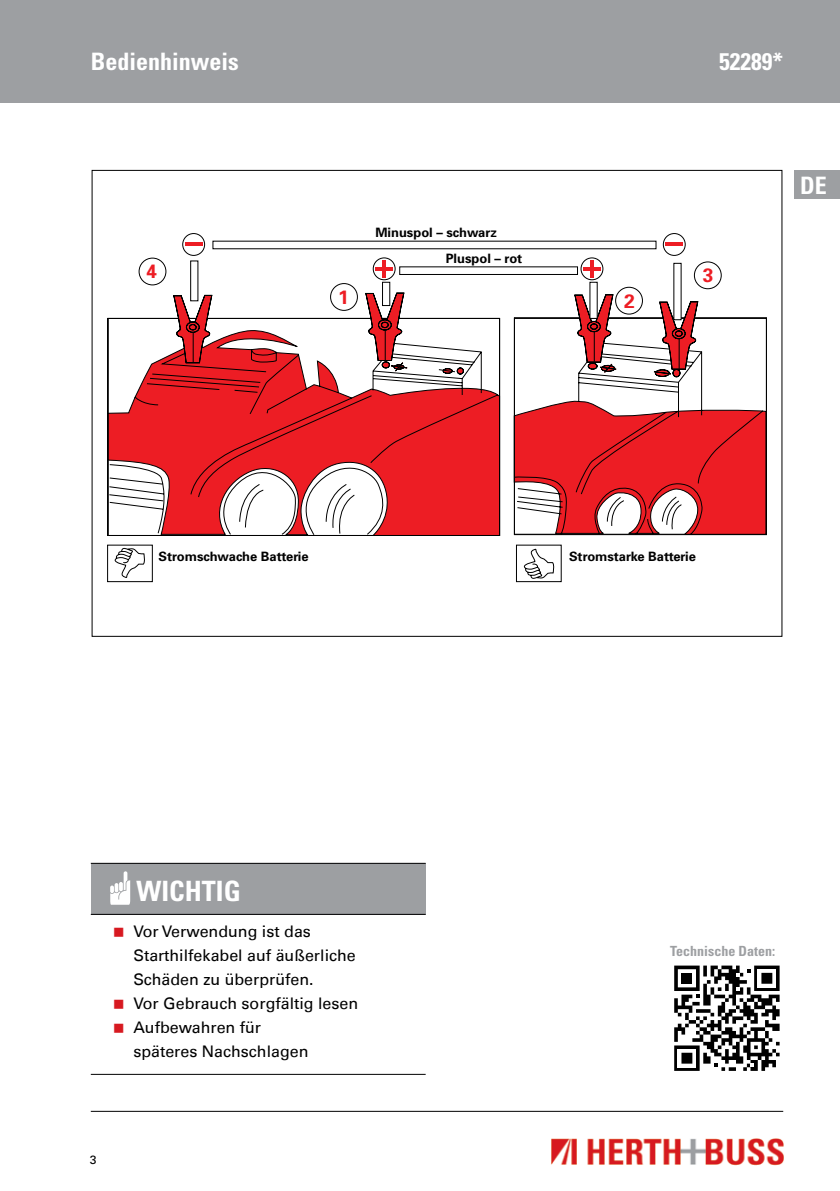
<style>
.page{position:relative;width:840px;height:1191px;background:#fff}
.page>*{position:absolute;margin:0;border:0;box-sizing:border-box;transform-origin:0 0}
.t1{font:700 condensed 28px "Univers";color:#fff}
.t2{font:700 condensed 24px "Univers";color:#fff}
.t3{font:700 19.4px "Univers";color:#ed1d24}
.t4{font:16px/24px "Univers Com 55 Roman";color:#000}
.t5{font:700 condensed 14px "Univers";color:#9d9fa2}
.t6{font:700 13px/26px "Univers";color:#000}
.t7{font:12px "Univers";color:#000}
</style>
<div class="page">
<div style="left:0;top:0;width:839px;height:102px;background:#9d9fa2"></div>
<img style="left:551px;top:1138px;width:233px;height:28px">
<hr style="left:91px;top:1111px;width:691px;height:1px;background:#000">
<div style="left:794px;top:170px;width:45px;height:28px;background:#9d9fa2"></div>
<svg style="left:513px;top:317px;width:253px;height:218px"></svg>
<svg style="left:573px;top:294px;width:43px;height:79px"></svg>
<hr style="left:593px;top:332px;width:1px;height:30px;background:#000">
<div style="left:590px;top:323px;width:7px;height:7px;border:1px solid #000;border-radius:50%"></div>
<svg style="left:652px;top:301px;width:46px;height:76px"></svg>
<hr style="left:678px;top:339px;width:1px;height:30px;background:#000">
<div style="left:674px;top:330px;width:8px;height:7px;border:1px solid #000;border-radius:50%"></div>
<svg style="left:107px;top:318px;width:393px;height:218px"></svg>
<svg style="left:173px;top:294px;width:39px;height:69px"></svg>
<div style="left:189px;top:324px;width:7px;height:6px;background:#ed1d24;border-radius:50%"></div>
<hr style="left:193px;top:332px;width:1px;height:30px;background:#000">
<div style="left:189px;top:324px;width:7px;height:6px;border:1px solid #000;border-radius:50%"></div>
<div style="left:139px;top:258px;width:27px;height:27px;border:1px solid #000;border-radius:50%"></div>
<div style="left:182px;top:233px;width:23px;height:23px;border:1px solid #000;border-radius:50%"></div>
<div style="left:330px;top:283px;width:27px;height:28px;border:1px solid #000;border-radius:50%"></div>
<div style="left:693px;top:261px;width:28px;height:28px;border:1px solid #000;border-radius:50%"></div>
<hr style="left:185px;top:242px;width:17px;height:4px;background:#ed1d24">
<div style="left:662px;top:233px;width:23px;height:23px;border:1px solid #000;border-radius:50%"></div>
<hr style="left:665px;top:242px;width:17px;height:4px;background:#ed1d24">
<svg style="left:373px;top:258px;width:22px;height:22px"></svg>
<div style="left:372px;top:257px;width:23px;height:23px;border:1px solid #000;border-radius:50%"></div>
<hr style="left:375px;top:267px;width:17px;height:4px;background:#ed1d24">
<hr style="left:382px;top:260px;width:4px;height:17px;background:#ed1d24">
<svg style="left:580px;top:258px;width:22px;height:22px"></svg>
<div style="left:580px;top:257px;width:23px;height:23px;border:1px solid #000;border-radius:50%"></div>
<hr style="left:583px;top:267px;width:17px;height:4px;background:#ed1d24">
<svg style="left:589px;top:260px;width:4px;height:17px"></svg>
<div style="left:190px;top:260px;width:8px;height:41px;background:#fff;border:1px solid #000"></div>
<div style="left:382px;top:282px;width:8px;height:24px;background:#fff;border:1px solid #000"></div>
<svg style="left:589px;top:282px;width:8px;height:37px"></svg>
<svg style="left:673px;top:263px;width:8px;height:57px"></svg>
<div style="left:399px;top:266px;width:178px;height:9px;background:#fff;border:1px solid #000"></div>
<svg style="left:107px;top:544px;width:46px;height:38px"></svg>
<svg style="left:516px;top:544px;width:45px;height:38px"></svg>
<svg style="left:365px;top:292px;width:98px;height:82px"></svg>
<div style="left:615px;top:287px;width:27px;height:27px;border:1px solid #000;border-radius:50%"></div>
<div style="left:91px;top:863px;width:334px;height:51px;background:#9d9fa2"></div>
<hr style="left:91px;top:863px;width:334px;height:1px;background:#000">
<hr style="left:91px;top:914px;width:334px;height:1px;background:#000">
<hr style="left:91px;top:1073px;width:334px;height:1px;background:#000">
<svg style="left:110px;top:871px;width:20px;height:33px"></svg>
<svg style="left:674px;top:965px;width:105px;height:106px"></svg>
<h2 class="t2" style="left:91px;top:47px;width:150px">Bedienhinweis</h2>
<h2 class="t2" style="left:718px;top:47px;width:65px">52289*</h2>
<p class="t3" style="left:146px;top:258px;width:12px">4</p>
<p class="t3" style="left:338px;top:285px;width:12px">1</p>
<p class="t6" style="left:445px;top:219px;width:78px;text-indent:-70px">Minuspol – schwarz<br>Pluspol – rot</p>
<p class="t3" style="left:623px;top:288px;width:12px">2</p>
<p class="t3" style="left:702px;top:263px;width:12px">3</p>
<h2 class="t2" style="left:799px;top:170px;width:28px">DE</h2>
<p class="t6" style="left:158px;top:542px;width:151px">Stromschwache Batterie</p>
<p class="t6" style="left:568px;top:542px;width:128px">Stromstarke Batterie</p>
<h1 class="t1" style="left:136px;top:874px;width:106px">WICHTIG</h1>
<p class="t4" style="left:133px;top:919px;width:226px">Vor Verwendung ist das<br>Starthilfekabel auf äußerliche<br>Schäden zu überprüfen.<br>Vor Gebrauch sorgfältig lesen<br>Aufbewahren für<br>späteres Nachschlagen</p>
<p class="t7" style="left:90px;top:1152px;width:8px">3</p>
<p class="t5" style="left:670px;top:942px;width:106px">Technische Daten:</p>
</div>
